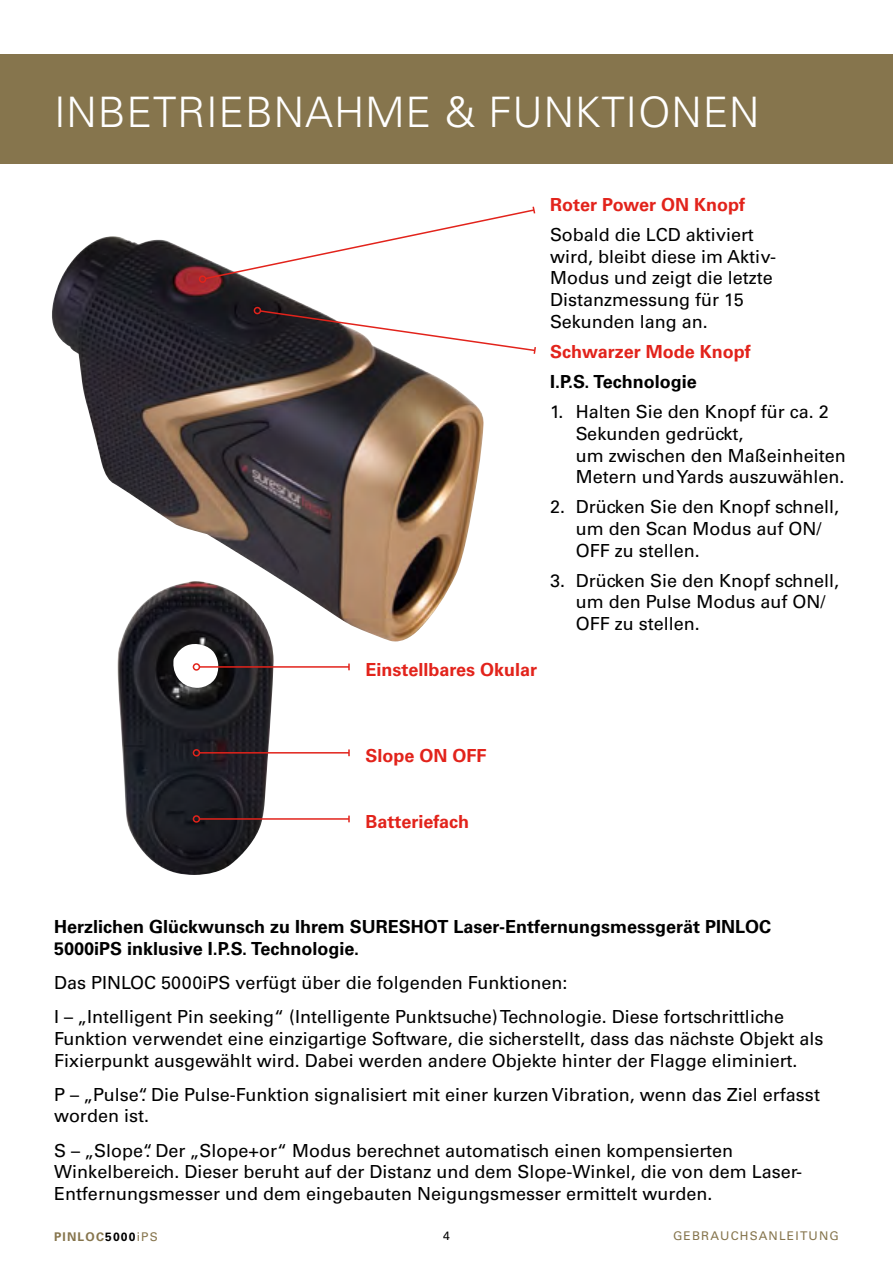
<style>
.page{position:relative;width:893px;height:1263px;background:#fff}
.page>*{position:absolute;margin:0;border:0;box-sizing:border-box;transform-origin:0 0}
.t1{font:300 42px "Univers";letter-spacing:.02em;color:#fff}
.t2{font:18px/21.6px "Univers LT Std";color:#000}
.t3{font:700 18px/21.6px "Univers";color:#000}
.t4{font:700 18px "Univers";color:#e2231b}
.t5{font:12px "Univers LT Std";letter-spacing:.1em;color:#86754d}
.t6{font:700 12px "Univers";letter-spacing:.1em;color:#86754d}
.t7{font:12px "Univers LT Std";color:#000}
.s1{color:#000}
.s2{font-family:"Univers LT Std";font-weight:400}
</style>
<div class="page">
<img style="left:52px;top:236px;width:432px;height:405px">
<div style="left:198px;top:275px;width:9px;height:8px;border:2px solid #e2231b;border-radius:3px"></div>
<svg style="left:204px;top:206px;width:332px;height:74px"></svg>
<div style="left:254px;top:307px;width:7px;height:7px;border:2px solid #e2231b;border-radius:50%"></div>
<svg style="left:259px;top:309px;width:277px;height:46px"></svg>
<img style="left:116px;top:581px;width:158px;height:294px">
<div style="left:0;top:54px;width:893px;height:110px;background:#86754d"></div>
<hr style="left:199px;top:666px;width:150px;height:2px;background:#e2231b">
<div style="left:193px;top:663px;width:7px;height:8px;border:2px solid #e2231b;border-radius:50%"></div>
<svg style="left:348px;top:663px;width:2px;height:7px"></svg>
<hr style="left:199px;top:752px;width:150px;height:1px;background:#e2231b">
<div style="left:193px;top:749px;width:7px;height:7px;border:2px solid #e2231b;border-radius:50%"></div>
<svg style="left:348px;top:749px;width:2px;height:7px"></svg>
<hr style="left:199px;top:818px;width:150px;height:2px;background:#e2231b">
<div style="left:193px;top:815px;width:7px;height:8px;border:2px solid #e2231b;border-radius:50%"></div>
<svg style="left:348px;top:815px;width:2px;height:7px"></svg>
<h1 class="t1" style="left:54px;top:87px;width:707px">INBETRIEBNAHME &amp; FUNKTIONEN</h1>
<p class="t4" style="left:550px;top:194px;width:197px">Roter Power ON Knopf</p>
<p class="t2" style="left:550px;top:224px;width:228px">Sobald die LCD aktiviert wird, bleibt diese im Aktiv-<br>Modus und zeigt die letzte<br>Distanzmessung für 15<br>Sekunden lang an.</p>
<p class="t4" style="left:366px;top:659px;width:173px">Einstellbares Okular</p>
<p class="t4" style="left:550px;top:341px;width:202px">Schwarzer Mode Knopf</p>
<p class="t3" style="left:550px;top:371px;width:148px">I.P.S. Technologie</p>
<p class="t2" style="left:576px;top:401px;width:272px;text-indent:-26px">1. Halten Sie den Knopf für ca. 2<br>Sekunden gedrückt,<br>um zwischen den Maßeinheiten<br>Metern und Yards auszuwählen.</p>
<p class="t2" style="left:576px;top:496px;width:265px;text-indent:-26px">2. Drücken Sie den Knopf schnell, um den Scan Modus auf ON/<br>OFF zu stellen.</p>
<p class="t2" style="left:576px;top:569px;width:265px;text-indent:-26px">3. Drücken Sie den Knopf schnell, um den Pulse Modus auf ON/<br>OFF zu stellen.</p>
<p class="t4" style="left:366px;top:745px;width:123px">Slope ON OFF</p>
<p class="t4" style="left:366px;top:811px;width:105px">Batteriefach</p>
<p class="t3" style="left:54px;top:916px;width:719px">Herzlichen Glückwunsch zu Ihrem SURESHOT Laser-Entfernungsmessgerät PINLOC<br>5000iPS inklusive I.P.S. Technologie.</p>
<p class="t2" style="left:54px;top:965px;width:732px;line-height:34.3px">Das PINLOC 5000iPS verfügt über die folgenden Funktionen:<br>I – „Intelligent Pin seeking“ (Intelligente Punktsuche) Technologie. Diese fortschrittliche</p>
<p class="t2" style="left:54px;top:1028px;width:771px">Funktion verwendet eine einzigartige Software, die sicherstellt, dass das nächste Objekt als<br>Fixierpunkt ausgewählt wird. Dabei werden andere Objekte hinter der Flagge eliminiert.</p>
<p class="t2" style="left:54px;top:1084px;width:767px">P – „Pulse“. Die Pulse-Funktion signalisiert mit einer kurzen Vibration, wenn das Ziel erfasst worden ist.</p>
<p class="t2" style="left:54px;top:1140px;width:749px">S – „Slope“. Der „Slope+or“ Modus berechnet automatisch einen kompensierten<br>Winkelbereich. Dieser beruht auf der Distanz und dem Slope-Winkel, die von dem Laser-<br>Entfernungsmesser und dem eingebauten Neigungsmesser ermittelt wurden.</p>
<p class="t6" style="left:54px;top:1229px;width:105px">PINLOC<span class="s1">5000</span><span class="s2">iPS</span></p>
<p class="t7" style="left:443px;top:1229px;width:8px">4</p>
<p class="t5" style="left:673px;top:1229px;width:167px">GEBRAUCHSANLEITUNG</p>
</div>
